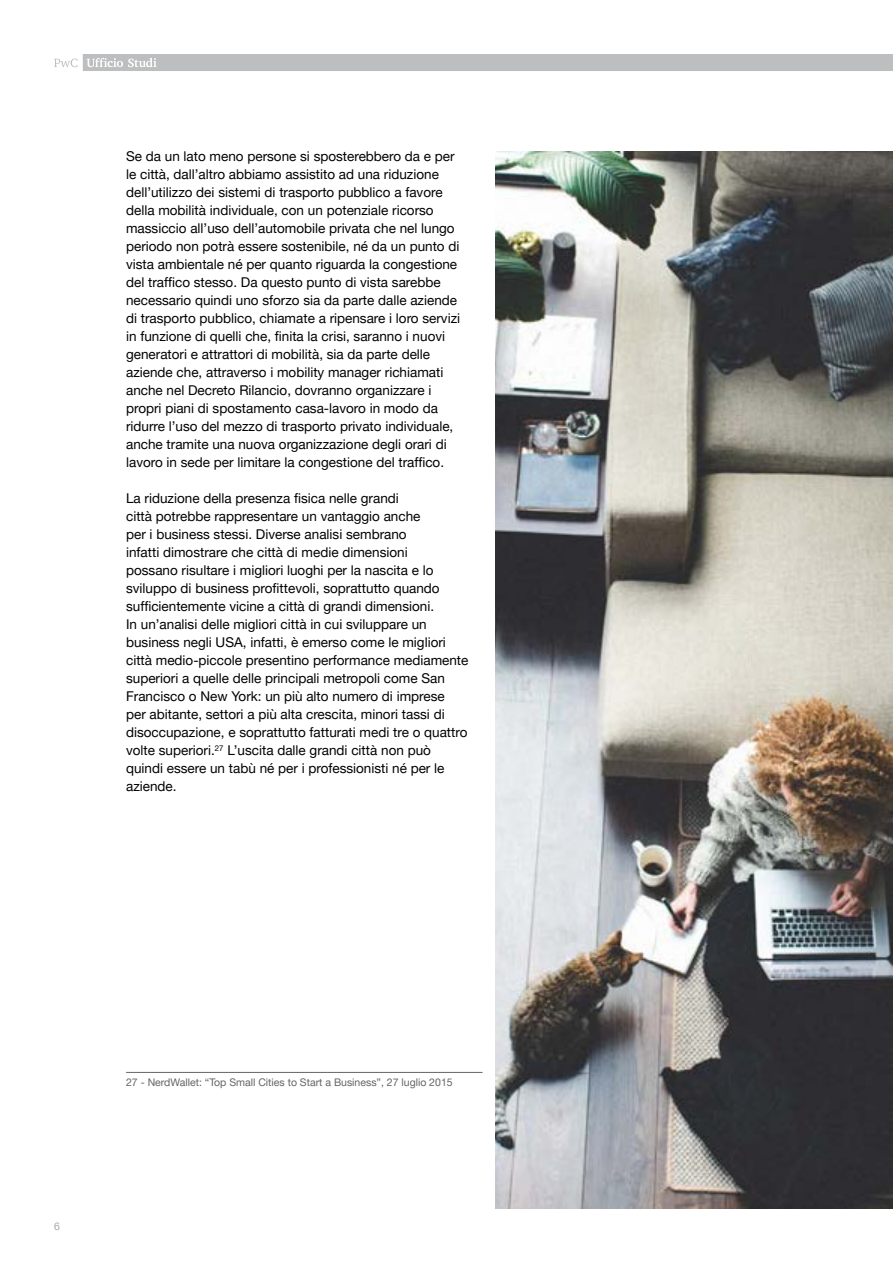
<style>
.page{position:relative;width:893px;height:1263px;background:#fff}
.page>*{position:absolute;margin:0;border:0;box-sizing:border-box;transform-origin:0 0}
.t1{font:13.5px/18px "Helvetica Neue LT Pro";color:#000}
.t2{font:10.5px "Helvetica Neue LT Pro";color:#636466}
.t3{font:10.5px "Helvetica Neue LT Pro";color:#a7a9ac}
</style>
<div class="page">
<svg style="left:54px;top:59px;width:23px;height:8px"></svg>
<div style="left:83px;top:54px;width:810px;height:17px;background:#bcbec0"></div>
<img style="left:495px;top:152px;width:398px;height:1057px">
<hr style="left:126px;top:1072px;width:357px;height:1px;background:#636466">
<p class="t1" style="left:126px;top:147px;width:336px">Se da un lato meno persone si sposterebbero da e per le città, dall’altro abbiamo assistito ad una riduzione dell’utilizzo dei sistemi di trasporto pubblico a favore della mobilità individuale, con un potenziale ricorso massiccio all’uso dell’automobile privata che nel lungo periodo non potrà essere sostenibile, né da un punto di vista ambientale né per quanto riguarda la congestione del traffico stesso. Da questo punto di vista sarebbe necessario quindi uno sforzo sia da parte dalle aziende di trasporto pubblico, chiamate a ripensare i loro servizi in funzione di quelli che, finita la crisi, saranno i nuovi generatori e attrattori di mobilità, sia da parte delle aziende che, attraverso i mobility manager richiamati anche nel Decreto Rilancio, dovranno organizzare i propri piani di spostamento casa-lavoro in modo da ridurre l’uso del mezzo di trasporto privato individuale, anche tramite una nuova organizzazione degli orari di lavoro in sede per limitare la congestione del traffico.</p>
<p class="t1" style="left:126px;top:489px;width:344px">La riduzione della presenza fisica nelle grandi<br>città potrebbe rappresentare un vantaggio anche<br>per i business stessi. Diverse analisi sembrano<br>infatti dimostrare che città di medie dimensioni<br>possano risultare i migliori luoghi per la nascita e lo sviluppo di business profittevoli, soprattutto quando sufficientemente vicine a città di grandi dimensioni.<br>In un’analisi delle migliori città in cui sviluppare un business negli USA, infatti, è emerso come le migliori città medio-piccole presentino performance mediamente superiori a quelle delle principali metropoli come San Francisco o New York: un più alto numero di imprese<br>per abitante, settori a più alta crescita, minori tassi di disoccupazione, e soprattutto fatturati medi tre o quattro volte superiori.<sup>27</sup> L’uscita dalle grandi città non può quindi essere un tabù né per i professionisti né per le aziende.</p>
<p class="t3" style="left:54px;top:1220px;width:7px">6</p>
<p class="t2" style="left:126px;top:1075px;width:328px">27 - NerdWallet: “Top Small Cities to Start a Business”, 27 luglio 2015</p>
</div>
